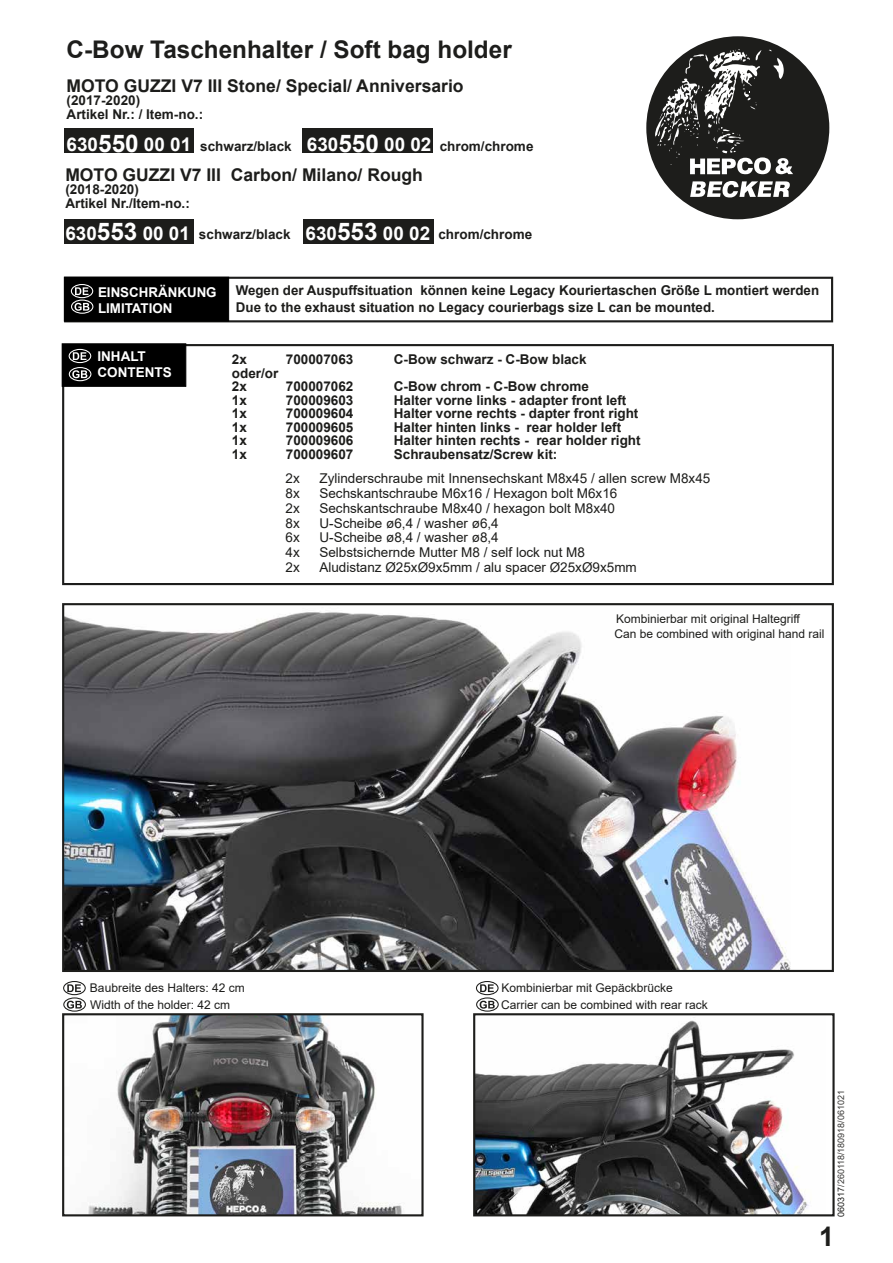
<style>
.page{position:relative;width:893px;height:1263px;background:#fff}
.page>*{position:absolute;margin:0;border:0;box-sizing:border-box;transform-origin:0 0}
.t1{font:700 27px "Arial";color:#1d1d1b}
.t2{font:700 24.3px "Arial";color:#1d1d1b}
.t3{font:700 17.55px "Arial";color:#1d1d1b}
.t4{font:700 13.5px/13.5px "Arial";color:#1d1d1b}
.t5{font:13.5px "Arial";color:#1d1d1b}
.t6{font:700 13.5px/16.2px "Arial";color:#fff}
.t7{font:12px/15.5px "Arial";color:#1d1d1b}
.t8{font:9px "Arial";color:#3b3a38}
.s1{font-size:18.9px;color:#fff}
.s2{font-size:24.3px;color:#fff}
.s3{color:#1d1d1b}
</style>
<div class="page">
<div style="left:646px;top:36px;width:183px;height:183px;background:#1d1d1b;border-radius:50%"></div>
<svg style="left:690px;top:181px;width:100px;height:16px"></svg>
<svg style="left:654px;top:49px;width:139px;height:125px"></svg>
<div style="left:62px;top:344px;width:772px;height:241px;border:2px solid #1d1d1b"></div>
<img style="left:65px;top:612px;width:725px;height:357px">
<div style="left:62px;top:603px;width:772px;height:369px;border:2px solid #1d1d1b"></div>
<img style="left:88px;top:1016px;width:314px;height:197px">
<div style="left:62px;top:1013px;width:362px;height:203px;border:2px solid #1d1d1b"></div>
<img style="left:476px;top:1020px;width:333px;height:193px">
<div style="left:473px;top:1013px;width:362px;height:203px;border:2px solid #1d1d1b"></div>
<div style="left:303px;top:129px;width:130px;height:24px;background:#1d1d1b"></div>
<div style="left:64px;top:129px;width:129px;height:24px;background:#1d1d1b"></div>
<div style="left:303px;top:219px;width:131px;height:24px;background:#1d1d1b"></div>
<div style="left:64px;top:219px;width:129px;height:24px;background:#1d1d1b"></div>
<div style="left:62px;top:343px;width:124px;height:44px;background:#000;border:1px solid #000"></div>
<svg style="left:73px;top:352px;width:13px;height:8px"></svg>
<div style="left:69px;top:349px;width:22px;height:14px;border:1px solid #fff;border-radius:50%"></div>
<svg style="left:72px;top:370px;width:15px;height:8px"></svg>
<div style="left:69px;top:367px;width:22px;height:14px;border:1px solid #fff;border-radius:50%"></div>
<svg style="left:67px;top:984px;width:14px;height:8px"></svg>
<div style="left:63px;top:981px;width:23px;height:14px;border:1px solid #1d1d1b;border-radius:50%"></div>
<svg style="left:67px;top:1001px;width:15px;height:8px"></svg>
<div style="left:63px;top:997px;width:23px;height:15px;border:1px solid #1d1d1b;border-radius:50%"></div>
<svg style="left:480px;top:984px;width:14px;height:8px"></svg>
<div style="left:476px;top:981px;width:23px;height:14px;border:1px solid #1d1d1b;border-radius:50%"></div>
<svg style="left:480px;top:1001px;width:15px;height:8px"></svg>
<div style="left:476px;top:997px;width:23px;height:15px;border:1px solid #1d1d1b;border-radius:50%"></div>
<div style="left:64px;top:277px;width:769px;height:45px;border:2px solid #1d1d1b"></div>
<div style="left:64px;top:277px;width:165px;height:44px;background:#000"></div>
<svg style="left:75px;top:287px;width:13px;height:8px"></svg>
<div style="left:71px;top:284px;width:22px;height:14px;border:1px solid #fff;border-radius:50%"></div>
<svg style="left:75px;top:303px;width:14px;height:8px"></svg>
<div style="left:71px;top:300px;width:22px;height:14px;border:1px solid #fff;border-radius:50%"></div>
<h2 class="t2" style="left:67px;top:32px;width:447px">C-Bow Taschenhalter / Soft bag holder</h2>
<p class="t3" style="left:67px;top:74px;width:398px">MOTO GUZZI V7 III Stone/ Special/ Anniversario</p>
<p class="t4" style="left:67px;top:94px;width:138px">(2017-2020)<br>Artikel Nr.: / Item-no.:</p>
<p class="t4" style="left:67px;top:139px;width:468px"><span class="s1">630</span><span class="s2">550</span> <span class="s1">00 01</span> schwarz/black <span class="s1">630</span><span class="s2">550</span> <span class="s1">00 02</span> chrom/chrome</p>
<p class="t3" style="left:65px;top:163px;width:359px">MOTO GUZZI V7 III Carbon/ Milano/ Rough</p>
<p class="t4" style="left:65px;top:183px;width:126px">(2018-2020)<br>Artikel Nr./Item-no.:</p>
<p class="t4" style="left:65px;top:228px;width:468px"><span class="s1">630</span><span class="s2">553</span> <span class="s1">00 01</span> schwarz/black <span class="s1">630</span><span class="s2">553</span> <span class="s1">00 02</span> chrom/chrome</p>
<p class="t6" style="left:98px;top:284px;width:120px">EINSCHRÄNKUNG</p>
<p class="t4" style="left:236px;top:283px;width:585px">Wegen der Auspuffsituation können keine Legacy Kouriertaschen Größe L montiert werden</p>
<p class="t6" style="left:98px;top:300px;width:76px">LIMITATION</p>
<p class="t4" style="left:236px;top:301px;width:480px">Due to the exhaust situation no Legacy courierbags size L can be mounted.</p>
<p class="t6" style="left:97px;top:348px;width:76px">INHALT<br>CONTENTS</p>
<p class="t4" style="left:232px;top:353px;width:17px">2x</p>
<p class="t4" style="left:286px;top:353px;width:69px">700007063</p>
<p class="t4" style="left:394px;top:353px;width:194px">C-Bow schwarz - C-Bow black</p>
<p class="t4" style="left:232px;top:367px;width:48px">oder/or<br>2x</p>
<p class="t4" style="left:286px;top:380px;width:69px">700007062</p>
<p class="t4" style="left:394px;top:380px;width:197px">C-Bow chrom - C-Bow chrome</p>
<p class="t4" style="left:232px;top:394px;width:17px">1x</p>
<p class="t4" style="left:286px;top:394px;width:69px">700009603</p>
<p class="t4" style="left:394px;top:394px;width:234px">Halter vorne links - adapter front left</p>
<p class="t4" style="left:232px;top:407px;width:17px">1x</p>
<p class="t4" style="left:286px;top:407px;width:69px">700009604</p>
<p class="t4" style="left:394px;top:407px;width:246px">Halter vorne rechts - dapter front right</p>
<p class="t4" style="left:232px;top:421px;width:17px">1x</p>
<p class="t4" style="left:286px;top:421px;width:69px">700009605</p>
<p class="t4" style="left:394px;top:421px;width:229px">Halter hinten links - rear holder left</p>
<p class="t4" style="left:232px;top:434px;width:17px">1x</p>
<p class="t4" style="left:286px;top:434px;width:69px">700009606</p>
<p class="t4" style="left:394px;top:434px;width:248px">Halter hinten rechts - rear holder right</p>
<p class="t4" style="left:232px;top:448px;width:17px">1x</p>
<p class="t4" style="left:286px;top:448px;width:69px">700009607</p>
<p class="t4" style="left:394px;top:448px;width:165px">Schraubensatz/Screw kit:</p>
<p class="t5" style="left:285px;top:469px;width:16px">2x</p>
<p class="t5" style="left:319px;top:469px;width:392px">Zylinderschraube mit Innensechskant M8x45 / allen screw M8x45</p>
<p class="t5" style="left:285px;top:484px;width:16px">8x</p>
<p class="t5" style="left:319px;top:484px;width:299px">Sechskantschraube M6x16 / Hexagon bolt M6x16</p>
<p class="t5" style="left:285px;top:499px;width:16px">2x</p>
<p class="t5" style="left:319px;top:499px;width:297px">Sechskantschraube M8x40 / hexagon bolt M8x40</p>
<p class="t5" style="left:285px;top:513px;width:16px">8x</p>
<p class="t5" style="left:319px;top:513px;width:181px">U-Scheibe ø6,4 / washer ø6,4</p>
<p class="t5" style="left:285px;top:528px;width:16px">6x</p>
<p class="t5" style="left:319px;top:528px;width:181px">U-Scheibe ø8,4 / washer ø8,4</p>
<p class="t5" style="left:285px;top:543px;width:16px">4x</p>
<p class="t5" style="left:319px;top:543px;width:267px">Selbstsichernde Mutter M8 / self lock nut M8</p>
<p class="t5" style="left:285px;top:558px;width:16px">2x</p>
<p class="t5" style="left:319px;top:558px;width:319px">Aludistanz Ø25xØ9x5mm / alu spacer Ø25xØ9x5mm</p>
<p class="t7" style="left:614px;top:611px;width:212px">Kombinierbar mit original Haltegriff<br>Can be combined with original hand rail</p>
<p class="t7" style="left:90px;top:980px;width:156px">Baubreite des Halters: 42 cm</p>
<p class="t7" style="left:501px;top:980px;width:173px">Kombinierbar mit Gepäckbrücke</p>
<p class="t7" style="left:90px;top:997px;width:142px">Width of the holder: 42 cm</p>
<p class="t7" style="left:501px;top:997px;width:208px">Carrier can be combined with rear rack</p>
<p class="t8" style="left:835px;top:1217px;width:128px;rotate:-90deg"><span class="s3">060317</span>/260118/180918/061021</p>
<h1 class="t1" style="left:819px;top:1217px;width:17px">1</h1>
</div>
